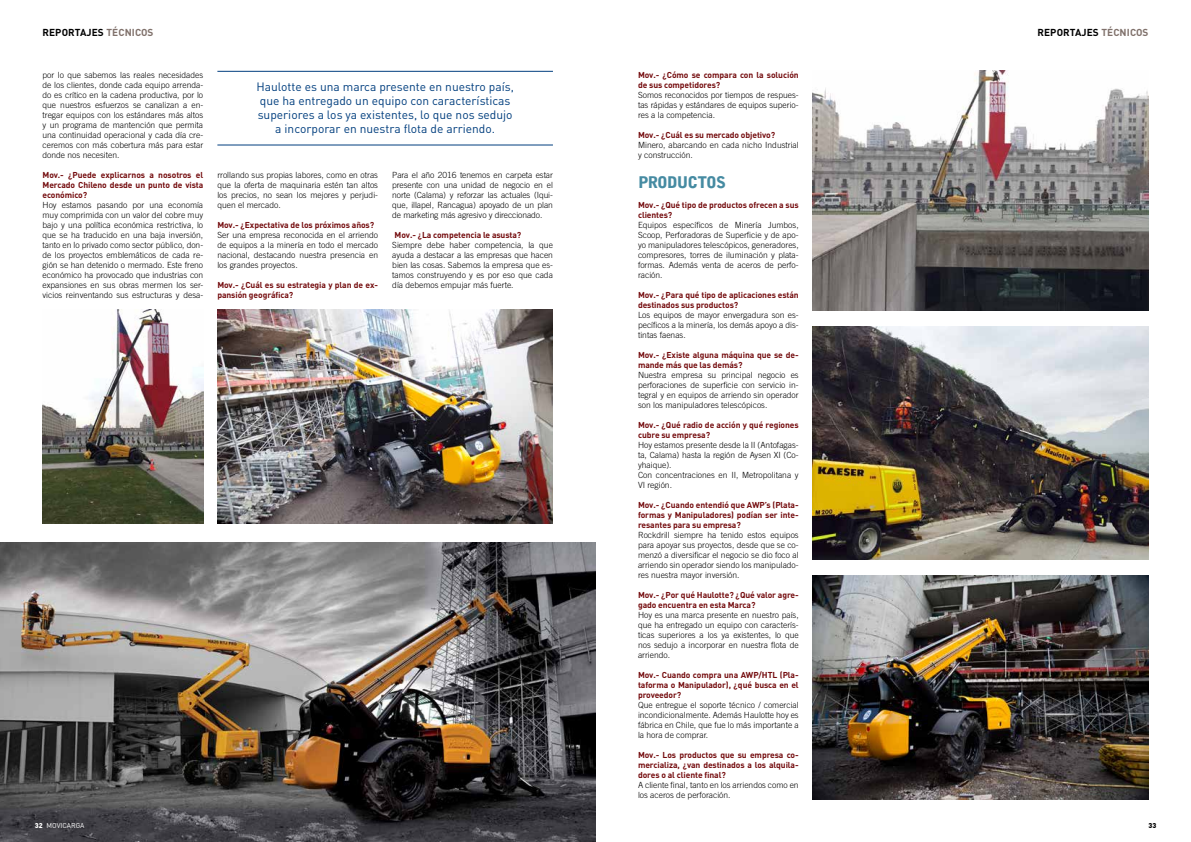
<style>
.page{position:relative;width:1191px;height:842px;background:#fff}
.page>*{position:absolute;margin:0;border:0;box-sizing:border-box;transform-origin:0 0}
.t1{font:900 16px "Bell Gothic Std";letter-spacing:-.05em;color:#468ba2}
.t2{font:12px/14px "DINOT";color:#003e7e;text-align:center}
.t3{font:700 10px "DINOT";letter-spacing:.01em;color:#000}
.t4{font:300 8.5px/10px "Trade Gothic LT Std";color:#000;text-align:justify}
.t5{font:700 8.5px/10px "DINOT";letter-spacing:-.01em;color:#740c0e}
.t6{font:7px "DINOT";color:#fff}
.t7{font:900 7px "DINOT";color:#000}
.s1{color:#80716b}
.s2{font-weight:900}
</style>
<div class="page">
<img style="left:0;top:543px;width:595px;height:299px">
<img style="left:43px;top:309px;width:160px;height:214px">
<img style="left:813px;top:71px;width:335px;height:239px">
<img style="left:217px;top:309px;width:336px;height:214px">
<img style="left:813px;top:576px;width:335px;height:223px">
<img style="left:813px;top:326px;width:335px;height:234px">
<hr style="left:217px;top:71px;width:336px;height:1px;background:#003e7e">
<hr style="left:217px;top:145px;width:336px;height:1px;background:#003e7e">
<p class="t3" style="left:43px;top:26px;width:112px">REPORTAJES <span class="s1">TÉCNICOS</span></p>
<p class="t3" style="left:1037px;top:26px;width:112px">REPORTAJES <span class="s1">TÉCNICOS</span></p>
<p class="t4" style="left:43px;top:70px;width:162px">por lo que sabemos las reales necesidades de los clientes, donde cada equipo arrenda&shy;do es crítico en la cadena productiva, por lo que nuestros esfuerzos se canalizan a en&shy;tregar equipos con los estándares más altos y un programa de mantención que permita una continuidad operacional y cada día cre&shy;ceremos con más cobertura más para estar donde nos necesiten.</p>
<p class="t5" style="left:43px;top:170px;width:162px;text-align:justify">Mov.- ¿Puede explicarnos a nosotros el Mercado Chileno desde un punto de vista económico?</p>
<p class="t4" style="left:43px;top:200px;width:162px">Hoy estamos pasando por una economía muy comprimida con un valor del cobre muy bajo y una política económica restrictiva, lo que se ha traducido en una baja inversión, tanto en lo privado como sector público, don&shy;de los proyectos emblemáticos de cada re&shy;gión se han detenido o mermado. Este freno económico ha provocado que industrias con expansiones en sus obras mermen los ser&shy;vicios reinventando sus estructuras y desa-</p>
<p class="t5" style="left:638px;top:70px;width:162px">Mov.- ¿Cómo se compara con la solución de sus competidores?</p>
<p class="t4" style="left:638px;top:90px;width:162px">Somos reconocidos por tiempos de respues&shy;tas rápidas y estándares de equipos superio&shy;res a la competencia.</p>
<p class="t5" style="left:638px;top:130px;width:139px">Mov.- ¿Cuál es su mercado objetivo?</p>
<p class="t4" style="left:638px;top:140px;width:162px">Minero, abarcando en cada nicho Industrial y construcción.</p>
<h1 class="t1" style="left:638px;top:173px;width:89px">PRODUCTOS</h1>
<p class="t5" style="left:638px;top:200px;width:162px">Mov.- ¿Qué tipo de productos ofrecen a sus clientes?</p>
<p class="t4" style="left:638px;top:220px;width:162px">Equipos específicos de Minería Jumbos, Scoop, Perforadoras de Superficie y de apo&shy;yo manipuladores telescópicos, generadores, compresores, torres de iluminación y plata&shy;formas. Además venta de aceros de perfo&shy;ración.</p>
<p class="t5" style="left:638px;top:290px;width:162px">Mov.- ¿Para qué tipo de aplicaciones están destinados sus productos?</p>
<p class="t4" style="left:638px;top:310px;width:162px">Los equipos de mayor envergadura son es&shy;pecíficos a la minería, los demás apoyo a dis&shy;tintas faenas.</p>
<p class="t5" style="left:638px;top:350px;width:162px">Mov.- ¿Existe alguna máquina que se de&shy;mande más que las demás?</p>
<p class="t4" style="left:638px;top:370px;width:162px">Nuestra empresa su principal negocio es perforaciones de superficie con servicio in&shy;tegral y en equipos de arriendo sin operador son los manipuladores telescópicos.</p>
<p class="t5" style="left:638px;top:420px;width:162px">Mov.- ¿Qué radio de acción y qué regiones cubre su empresa?</p>
<p class="t4" style="left:638px;top:440px;width:162px;text-align:left">Hoy estamos presente desde la II (Antofagas&shy;ta, Calama) hasta la región de Aysen XI (Co&shy;yhaique).<br>Con concentraciones en II, Metropolitana y<br>VI región.</p>
<p class="t5" style="left:638px;top:500px;width:162px;text-align:justify">Mov.- ¿Cuando entendió que AWP’s (Plata&shy;formas y Manipuladores) podían ser inte&shy;resantes para su empresa?</p>
<p class="t4" style="left:638px;top:530px;width:162px">Rockdrill siempre ha tenido estos equipos para apoyar sus proyectos, desde que se co&shy;menzó a diversificar el negocio se dio foco al arriendo sin operador siendo los manipulado&shy;res nuestra mayor inversión.</p>
<p class="t5" style="left:638px;top:590px;width:162px">Mov.- ¿Por qué Haulotte? ¿Qué valor agre&shy;gado encuentra en esta Marca?</p>
<p class="t4" style="left:638px;top:610px;width:162px">Hoy es una marca presente en nuestro país, que ha entregado un equipo con caracterís&shy;ticas superiores a los ya existentes, lo que nos sedujo a incorporar en nuestra flota de arriendo.</p>
<p class="t5" style="left:638px;top:670px;width:162px;text-align:justify">Mov.- Cuando compra una AWP/HTL (Pla&shy;taforma o Manipulador), ¿qué busca en el proveedor?</p>
<p class="t4" style="left:638px;top:700px;width:162px">Que entregue el soporte técnico / comercial incondicionalmente. Además Haulotte hoy es fábrica en Chile, que fue lo más importante a la hora de comprar.</p>
<p class="t5" style="left:638px;top:750px;width:162px;text-align:justify">Mov.- Los productos que su empresa co&shy;mercializa, ¿van destinados a los alquila&shy;dores o al cliente final?</p>
<p class="t4" style="left:638px;top:780px;width:162px">A cliente final, tanto en los arriendos como en los aceros de perforación.</p>
<h2 class="t2" style="left:256px;top:80px;width:259px">Haulotte es una marca presente en nuestro país, que ha entregado un equipo con características superiores a los ya existentes, lo que nos sedujo a incorporar en nuestra flota de arriendo.</h2>
<p class="t4" style="left:392px;top:170px;width:162px">Para el año 2016 tenemos en carpeta estar presente con una unidad de negocio en el norte (Calama) y reforzar las actuales (Iqui&shy;que, illapel, Rancagua) apoyado de un plan de marketing más agresivo y direccionado.</p>
<p class="t5" style="left:394px;top:230px;width:128px">Mov.- ¿La competencia le asusta?</p>
<p class="t4" style="left:392px;top:240px;width:162px">Siempre debe haber competencia, la que ayuda a destacar a las empresas que hacen bien las cosas. Sabemos la empresa que es&shy;tamos construyendo y es por eso que cada día debemos empujar más fuerte.</p>
<p class="t4" style="left:217px;top:170px;width:162px">rrollando sus propias labores, como en otras que la oferta de maquinaria estén tan altos los precios, no sean los mejores y perjudi&shy;quen el mercado.</p>
<p class="t5" style="left:217px;top:220px;width:158px">Mov.- ¿Expectativa de los próximos años?</p>
<p class="t4" style="left:217px;top:230px;width:162px">Ser una empresa reconocida en el arriendo de equipos a la minería en todo el mercado nacional, destacando nuestra presencia en los grandes proyectos.</p>
<p class="t5" style="left:217px;top:280px;width:162px">Mov.- ¿Cuál es su estrategia y plan de ex&shy;pansión geográfica?</p>
<p class="t6" style="left:35px;top:820px;width:51px"><span class="s2">32</span> MOVICARGA</p>
<p class="t7" style="left:1148px;top:820px;width:9px">33</p>
</div>
